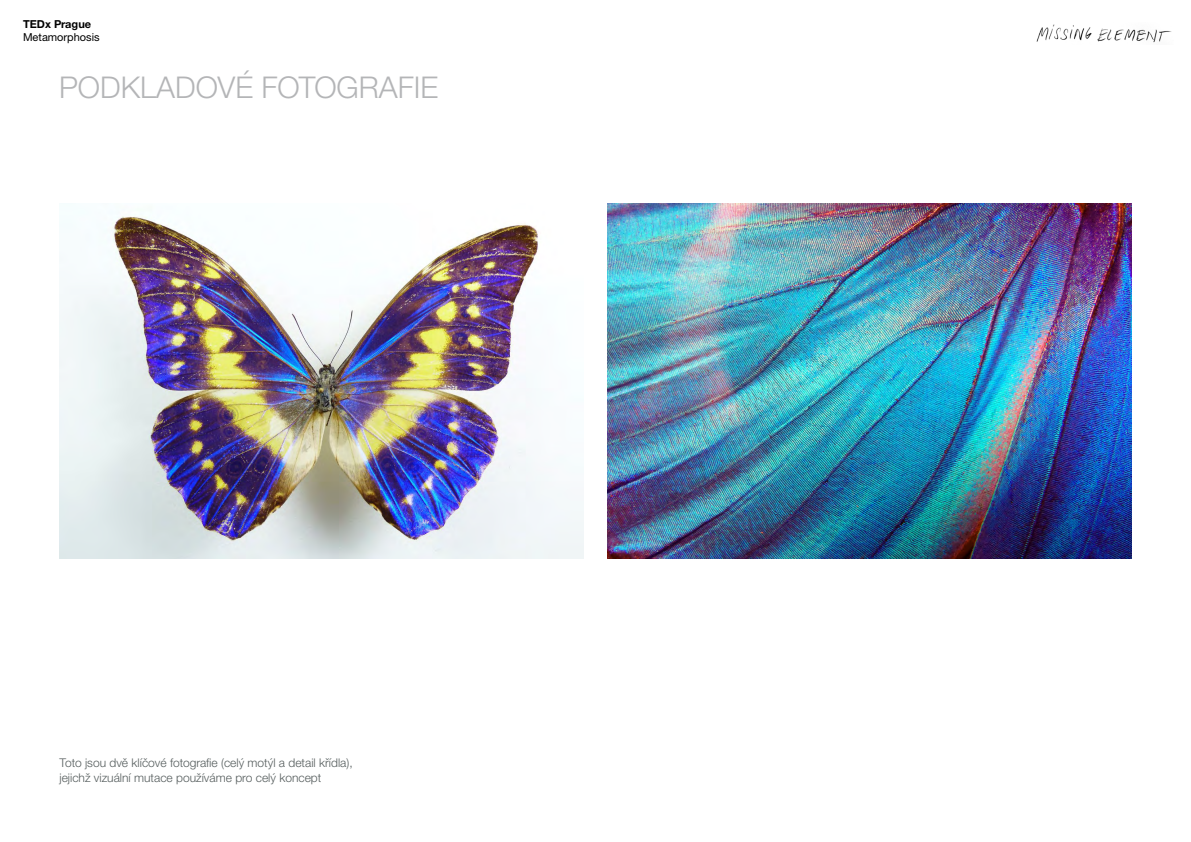
<style>
.page{position:relative;width:1191px;height:842px;background:#fff}
.page>*{position:absolute;margin:0;border:0;box-sizing:border-box;transform-origin:0 0}
.zahlavi{font:300 30px "Helvetica Neue LTW1 G";color:#b4b5b7}
.text{font:300 12px "Helvetica Neue LTW1 G";color:#555d5d}
.t1{font:11px "Helvetica Neue LTW1 G";color:#000}
.t2{font:700 11px "Helvetica Neue LTW1 G";color:#000}
</style>
<div class="page">
<img style="left:1036px;top:24px;width:136px;height:19px">
<img style="left:59px;top:216px;width:524px;height:342px">
<img style="left:607px;top:203px;width:524px;height:355px">
<p class="t2" style="left:23px;top:17px;width:70px">TEDx Prague</p>
<p class="t1" style="left:23px;top:30px;width:78px">Metamorphosis</p>
<p class="zahlavi" style="left:59px;top:69px;width:381px">PODKLADOVÉ FOTOGRAFIE</p>
<p class="text" style="left:60px;top:756px;width:295px">Toto jsou dvě klíčové fotografie (celý motýl a detail křídla),</p>
<p class="text" style="left:60px;top:771px;width:263px">jejichž vizuální mutace používáme pro celý koncept</p>
</div>
